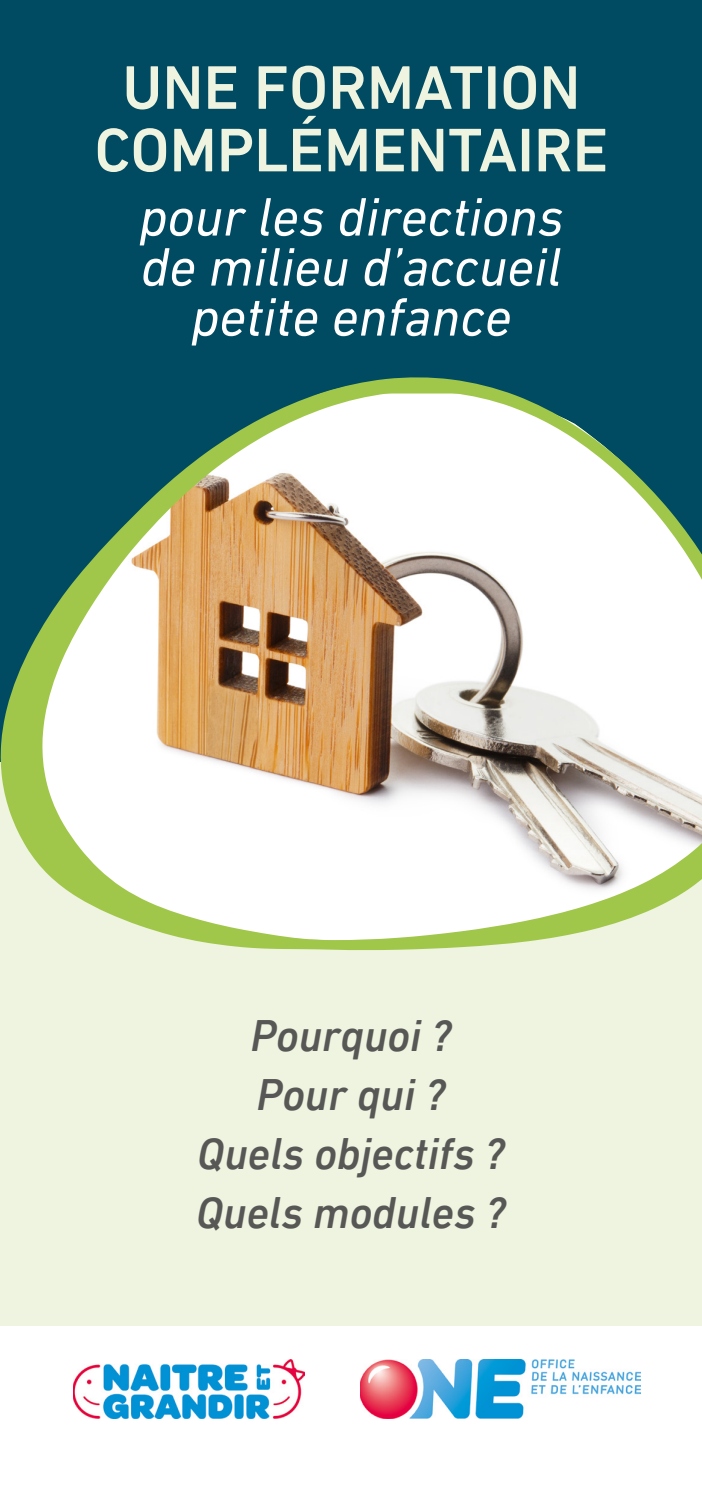
<style>
.page{position:relative;width:702px;height:1489px;background:#fff}
.page>*{position:absolute;margin:0;border:0;box-sizing:border-box;transform-origin:0 0}
.Titre_1{font:500 62.5px/62.5px "DIN Next LT Pro";color:#eef4e0;text-align:center}
.Titre_1-2{font:italic 55px/50px "DIN Next LT Pro";color:#fff;text-align:center}
.texte_cover{font:italic 500 45px "DIN Next LT Pro";color:#575756}
</style>
<div class="page">
<div style="left:0;top:0;width:702px;height:1325px;background:#eef4e0"></div>
<div style="left:1px;top:0;width:701px;height:761px;background:#004b62"></div>
<img style="left:360px;top:1359px;width:280px;height:58px">
<img style="left:73px;top:1359px;width:231px;height:58px">
<svg style="left:0;top:377px;width:702px;height:573px"></svg>
<h1 class="Titre_1" style="left:94px;top:56px;width:515px">UNE FORMATION<br>COMPLÉMENTAIRE</h1>
<h1 class="Titre_1-2" style="left:139px;top:191px;width:426px">pour les directions de milieu d’accueil petite enfance</h1>
<p class="texte_cover" style="left:250px;top:1010px;width:203px">Pourquoi ?</p>
<p class="texte_cover" style="left:256px;top:1068px;width:190px">Pour qui ?</p>
<p class="texte_cover" style="left:197px;top:1127px;width:309px">Quels objectifs ?</p>
<p class="texte_cover" style="left:196px;top:1186px;width:311px">Quels modules ?</p>
</div>
